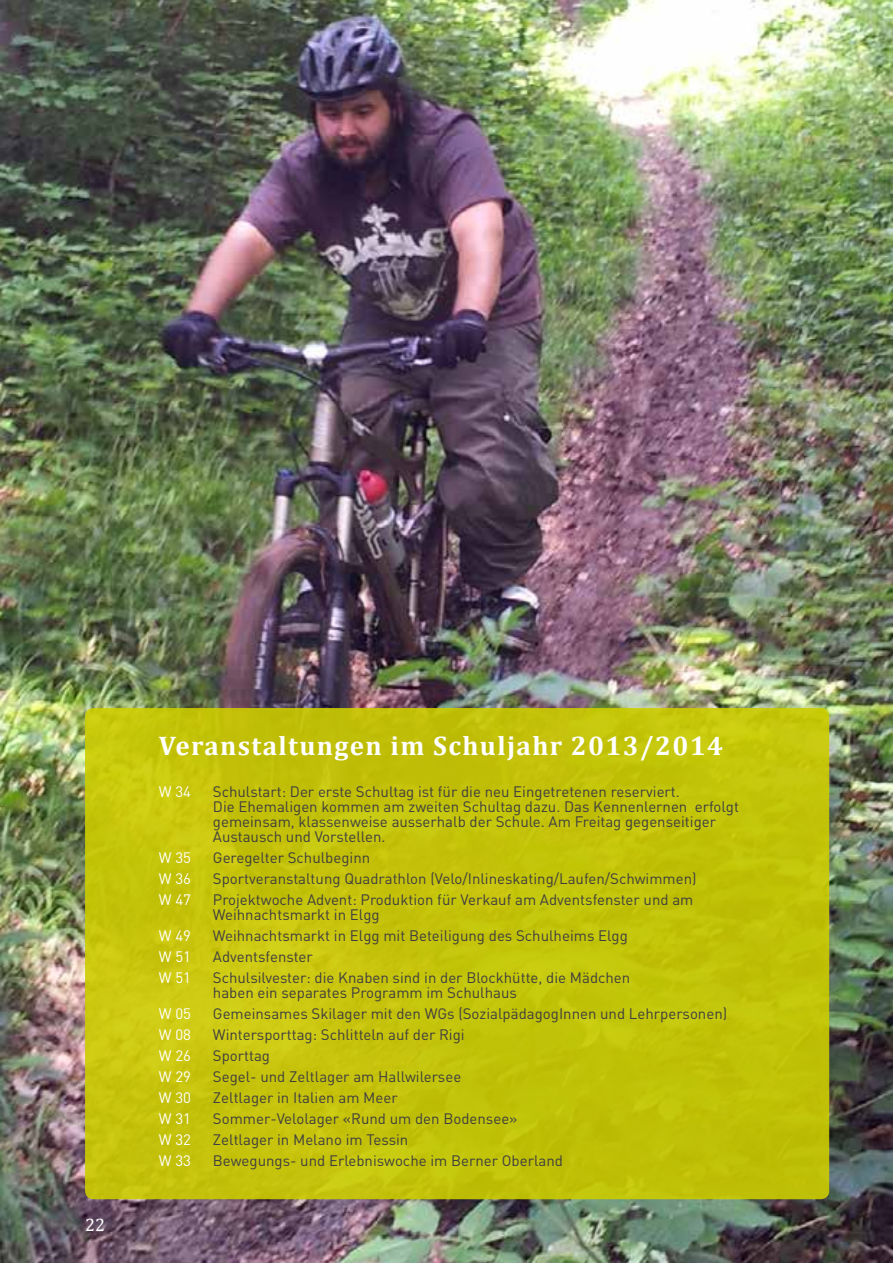
<style>
.page{position:relative;width:893px;height:1263px;background:#fff}
.page>*{position:absolute;margin:0;border:0;box-sizing:border-box;transform-origin:0 0}
.t1{font:700 27px "Cambria";letter-spacing:.05em;color:#fff}
.t2{font:18px "Cambria";color:#fff}
.t3{font:15px/15px "DIN Pro";color:#3e3d40}
.t4{font:15px "DIN Pro";color:#fff}
</style>
<div class="page">
<img style="left:0;top:0;width:893px;height:1263px">
<div style="left:85px;top:708px;width:744px;height:491px;background:#c3c30a;border-radius:9px"></div>
<p class="t2" style="left:85px;top:1214px;width:21px">22</p>
<h1 class="t1" style="left:159px;top:727px;width:566px">Veranstaltungen im Schuljahr 2013/2014</h1>
<p class="t4" style="left:159px;top:781px;width:34px">W 34</p>
<p class="t3" style="left:213px;top:783px;width:528px">Schulstart: Der erste Schultag ist für die neu Eingetretenen reserviert.<br>Die Ehemaligen kommen am zweiten Schultag dazu. Das Kennenlernen erfolgt gemeinsam, klassenweise ausserhalb der Schule. Am Freitag gegenseitiger Austausch und Vorstellen.</p>
<p class="t4" style="left:159px;top:847px;width:34px">W 35</p>
<p class="t3" style="left:213px;top:849px;width:159px">Geregelter Schulbeginn</p>
<p class="t4" style="left:159px;top:868px;width:34px">W 36</p>
<p class="t3" style="left:213px;top:870px;width:485px">Sportveranstaltung Quadrathlon (Velo/Inlineskating/Laufen/Schwimmen)</p>
<p class="t4" style="left:159px;top:889px;width:34px">W 47</p>
<p class="t3" style="left:213px;top:891px;width:482px">Projektwoche Advent: Produktion für Verkauf am Adventsfenster und am<br>Weihnachtsmarkt in Elgg</p>
<p class="t4" style="left:159px;top:925px;width:34px">W 49</p>
<p class="t3" style="left:213px;top:927px;width:416px">Weihnachtsmarkt in Elgg mit Beteiligung des Schulheims Elgg</p>
<p class="t4" style="left:159px;top:946px;width:34px">W 51</p>
<p class="t3" style="left:213px;top:948px;width:101px">Adventsfenster</p>
<p class="t4" style="left:159px;top:967px;width:34px">W 51</p>
<p class="t3" style="left:213px;top:969px;width:419px">Schulsilvester: die Knaben sind in der Blockhütte, die Mädchen haben ein separates Programm im Schulhaus</p>
<p class="t4" style="left:159px;top:1003px;width:34px">W 05</p>
<p class="t3" style="left:213px;top:1005px;width:516px">Gemeinsames Skilager mit den WGs (SozialpädagogInnen und Lehrpersonen)</p>
<p class="t4" style="left:159px;top:1024px;width:34px">W 08</p>
<p class="t3" style="left:213px;top:1026px;width:253px">Wintersporttag: Schlitteln auf der Rigi</p>
<p class="t4" style="left:159px;top:1045px;width:34px">W 26</p>
<p class="t3" style="left:213px;top:1047px;width:59px">Sporttag</p>
<p class="t4" style="left:159px;top:1066px;width:34px">W 29</p>
<p class="t3" style="left:213px;top:1068px;width:250px">Segel- und Zeltlager am Hallwilersee</p>
<p class="t4" style="left:159px;top:1087px;width:34px">W 30</p>
<p class="t3" style="left:213px;top:1089px;width:186px">Zeltlager in Italien am Meer</p>
<p class="t4" style="left:159px;top:1108px;width:34px">W 31</p>
<p class="t3" style="left:213px;top:1110px;width:306px">Sommer-Velolager «Rund um den Bodensee»</p>
<p class="t4" style="left:159px;top:1129px;width:34px">W 32</p>
<p class="t3" style="left:213px;top:1131px;width:197px">Zeltlager in Melano im Tessin</p>
<p class="t4" style="left:159px;top:1150px;width:34px">W 33</p>
<p class="t3" style="left:213px;top:1152px;width:352px">Bewegungs- und Erlebniswoche im Berner Oberland</p>
</div>
